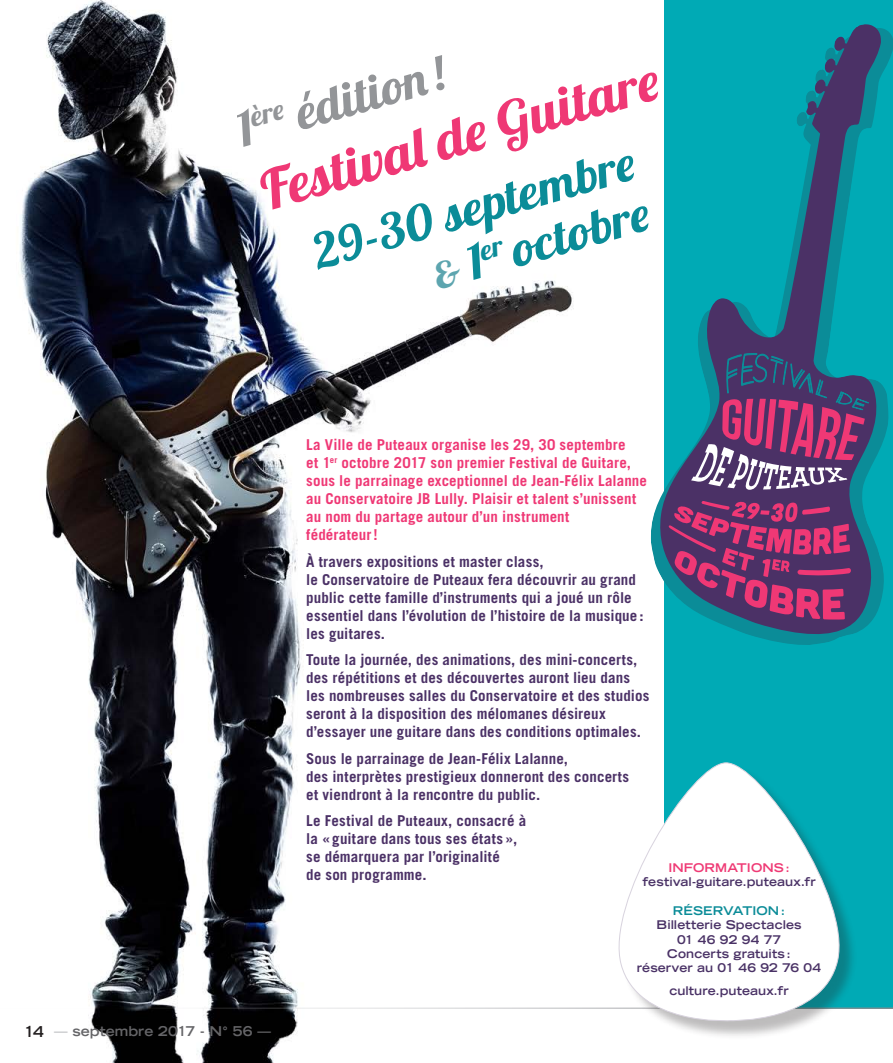
<style>
.page{position:relative;width:893px;height:1063px;background:#fff}
.page>*{position:absolute;margin:0;border:0;box-sizing:border-box;transform-origin:0 0}
.t1{font:54px "Lobster 1.4";color:#ef3875;scale:1.07 1}
.t2{font:48px/52.5px "Lobster 1.4";color:#0b8c98;text-align:right;scale:1.07 1}
.t3{font:48px "Lobster 1.4";color:#939598;scale:1.07 1}
.t4{font:700 15px/18px "Trade Gothic LT Std";letter-spacing:.01em;color:#4b3166}
.t5{font:700 15px/18px "Trade Gothic LT Std";letter-spacing:.01em;color:#ef3875}
.t6{font:700 expanded 13.5px "Trade Gothic LT Std";letter-spacing:.005em;color:#656568}
.t7{font:700 expanded 12px/14.4px "Trade Gothic LT Std";letter-spacing:.01em;color:#4a3266;text-align:center}
.t8{font:700 expanded 12px "Trade Gothic LT Std";letter-spacing:.005em;color:#ef3a75}
.t9{font:700 expanded 12px "Trade Gothic LT Std";letter-spacing:.005em;color:#0b8c98}
.s1{font-size:36px;color:#5da5af}
.s2{font-size:15px;color:#231f20}
.s3{color:#c5c6c8}
</style>
<div class="page">
<div style="left:0;top:0;width:893px;height:1009px;background:#00aab5"></div>
<img style="left:0;top:0;width:664px;height:1063px">
<hr style="left:0;top:1007px;width:893px;height:2px;background:#fff">
<svg style="left:882px;top:28px;width:11px;height:567px"></svg>
<div style="left:650px;top:34px;width:5px;height:613px;background:#fff"></div>
<svg style="left:655px;top:23px;width:227px;height:624px"></svg>
<svg style="left:668px;top:501px;width:183px;height:119px;background:#7c3b6f"></svg>
<svg style="left:691px;top:351px;width:178px;height:139px;background:#61557f"></svg>
<div style="left:621px;top:765px;width:237px;height:274px;background:#231f20;opacity:.3"></div>
<svg style="left:604px;top:762px;width:248px;height:264px"></svg>
<h2 class="t3" style="left:229px;top:101px;width:202px;rotate:-16deg">1<sup>ère</sup> édition !</h2>
<h1 class="t1" style="left:253px;top:159px;width:386px;rotate:-16deg">Festival de Guitare</h1>
<h2 class="t2" style="left:307px;top:227px;width:312px;rotate:-16deg">29-30 septembre <span class="s1">&amp;</span> 1<sup>er</sup> octobre</h2>
<p class="t6" style="left:24px;top:1022px;width:249px"><span class="s2">14</span> <span class="s3">—</span> septembre 2017 - N° 56 —</p>
<p class="t5" style="left:306px;top:436px;width:342px">La Ville de Puteaux organise les 29, 30 septembre<br>et 1<sup>er</sup> octobre 2017 son premier Festival de Guitare, sous le parrainage exceptionnel de Jean-Félix Lalanne au Conservatoire JB Lully. Plaisir et talent s’unissent au nom du partage autour d’un instrument<br>fédérateur!</p>
<p class="t4" style="left:306px;top:552px;width:339px">À travers expositions et master class,<br>le Conservatoire de Puteaux fera découvrir au grand public cette famille d’instruments qui a joué un rôle essentiel dans l’évolution de l’histoire de la musique : les guitares.</p>
<p class="t4" style="left:306px;top:651px;width:345px">Toute la journée, des animations, des mini-concerts, des répétitions et des découvertes auront lieu dans les nombreuses salles du Conservatoire et des studios seront à la disposition des mélomanes désireux d’essayer une guitare dans des conditions optimales.</p>
<p class="t4" style="left:306px;top:749px;width:325px">Sous le parrainage de Jean-Félix Lalanne,<br>des interprètes prestigieux donneront des concerts et viendront à la rencontre du public.</p>
<p class="t4" style="left:306px;top:812px;width:222px">Le Festival de Puteaux, consacré à la «guitare dans tous ses états», se démarquera par l’originalité<br>de son programme.</p>
<p class="t8" style="left:668px;top:859px;width:123px">In formations:</p>
<p class="t7" style="left:642px;top:874px;width:175px">festival-guitare.puteaux.fr</p>
<p class="t9" style="left:673px;top:903px;width:114px">Réservation :</p>
<p class="t7" style="left:637px;top:917px;width:186px">Billetterie Spectacles<br>01 46 92 94 77<br>Concerts gratuits:<br>réserver au 01 46 92 76 04</p>
<p class="t7" style="left:669px;top:983px;width:121px">culture.puteaux.fr</p>
</div>
